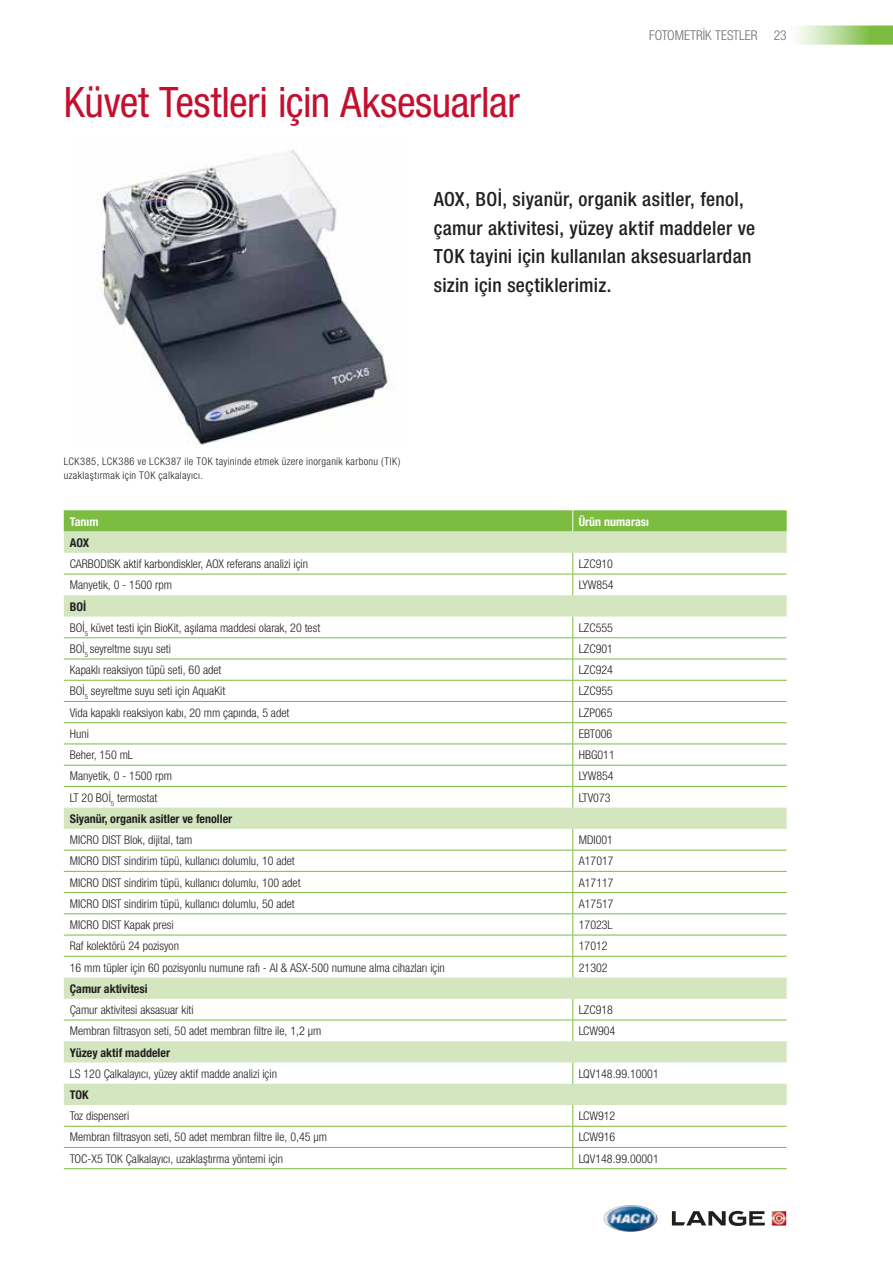
<style>
.page{position:relative;width:893px;height:1263px;background:#fff}
.page>*{position:absolute;margin:0;border:0;box-sizing:border-box;transform-origin:0 0}
._03_Headline_28_31_r{font:condensed 42px "HL Helvetica Neue";letter-spacing:-.01em;color:#c3102e}
._04_Intro_13_19_blac{font:500 condensed 19.5px/28.5px "HL Helvetica Neue";letter-spacing:.015em;color:#231f20}
.t1{font:300 condensed 13.5px "HL Helvetica Neue";color:#6c6d70}
.CAT_Order_Text{font:300 condensed 12px "HL Helvetica Neue";color:#231f20}
.CAT_Order_Header_CAT{font:700 condensed 12px "HL Helvetica Neue";color:#231f20}
.CAT_Order_Header_CAT-2{font:700 condensed 12px "HL Helvetica Neue";color:#fff}
._28_Footnote{font:300 condensed 10.5px/13.5px "HL Helvetica Neue";letter-spacing:.035em;color:#231f20}
</style>
<div class="page">
<img style="left:772px;top:1211px;width:14px;height:14px">
<img style="left:604px;top:1205px;width:53px;height:27px">
<svg style="left:672px;top:1210px;width:93px;height:16px"></svg>
<svg style="left:797px;top:26px;width:96px;height:19px;background:#b0d78e"></svg>
<svg style="left:64px;top:531px;width:723px;height:574px"></svg>
<div style="left:64px;top:510px;width:723px;height:21px;background:#7bbc41"></div>
<hr style="left:64px;top:574px;width:509px;height:1px;background:#7bbc41">
<hr style="left:573px;top:574px;width:214px;height:1px;background:#7bbc41">
<hr style="left:64px;top:637px;width:509px;height:1px;background:#7bbc41">
<hr style="left:573px;top:637px;width:214px;height:1px;background:#7bbc41">
<hr style="left:64px;top:659px;width:509px;height:1px;background:#7bbc41">
<hr style="left:573px;top:659px;width:214px;height:1px;background:#7bbc41">
<hr style="left:64px;top:680px;width:509px;height:1px;background:#7bbc41">
<hr style="left:573px;top:680px;width:214px;height:1px;background:#7bbc41">
<hr style="left:64px;top:701px;width:509px;height:1px;background:#7bbc41">
<hr style="left:573px;top:701px;width:214px;height:1px;background:#7bbc41">
<hr style="left:64px;top:722px;width:509px;height:1px;background:#7bbc41">
<hr style="left:573px;top:722px;width:214px;height:1px;background:#7bbc41">
<hr style="left:64px;top:743px;width:509px;height:1px;background:#7bbc41">
<hr style="left:573px;top:743px;width:214px;height:1px;background:#7bbc41">
<hr style="left:64px;top:765px;width:509px;height:1px;background:#7bbc41">
<hr style="left:573px;top:765px;width:214px;height:1px;background:#7bbc41">
<hr style="left:64px;top:786px;width:509px;height:1px;background:#7bbc41">
<hr style="left:573px;top:786px;width:214px;height:1px;background:#7bbc41">
<hr style="left:64px;top:850px;width:509px;height:1px;background:#7bbc41">
<hr style="left:573px;top:850px;width:214px;height:1px;background:#7bbc41">
<hr style="left:64px;top:871px;width:509px;height:1px;background:#7bbc41">
<hr style="left:573px;top:871px;width:214px;height:1px;background:#7bbc41">
<hr style="left:64px;top:892px;width:509px;height:1px;background:#7bbc41">
<hr style="left:573px;top:892px;width:214px;height:1px;background:#7bbc41">
<hr style="left:64px;top:913px;width:509px;height:1px;background:#7bbc41">
<hr style="left:573px;top:913px;width:214px;height:1px;background:#7bbc41">
<hr style="left:64px;top:935px;width:509px;height:1px;background:#7bbc41">
<hr style="left:573px;top:935px;width:214px;height:1px;background:#7bbc41">
<hr style="left:64px;top:956px;width:509px;height:1px;background:#7bbc41">
<hr style="left:573px;top:956px;width:214px;height:1px;background:#7bbc41">
<hr style="left:64px;top:1020px;width:509px;height:1px;background:#7bbc41">
<hr style="left:573px;top:1020px;width:214px;height:1px;background:#7bbc41">
<hr style="left:64px;top:1126px;width:509px;height:1px;background:#7bbc41">
<hr style="left:573px;top:1126px;width:214px;height:1px;background:#7bbc41">
<hr style="left:64px;top:1147px;width:509px;height:1px;background:#7bbc41">
<hr style="left:573px;top:1147px;width:214px;height:1px;background:#7bbc41">
<hr style="left:64px;top:1168px;width:509px;height:1px;background:#7bbc41">
<hr style="left:573px;top:1168px;width:214px;height:1px;background:#7bbc41">
<svg style="left:572px;top:553px;width:1px;height:42px"></svg>
<svg style="left:572px;top:616px;width:1px;height:192px"></svg>
<svg style="left:572px;top:829px;width:1px;height:148px"></svg>
<svg style="left:572px;top:999px;width:1px;height:42px"></svg>
<svg style="left:572px;top:1062px;width:1px;height:22px"></svg>
<svg style="left:572px;top:1105px;width:1px;height:63px"></svg>
<img style="left:97px;top:150px;width:297px;height:296px">
<p class="_03_Headline_28_31_r" style="left:64px;top:78px;width:457px">Küvet Testleri için Aksesuarlar</p>
<p class="t1" style="left:649px;top:27px;width:139px">FOTOMETRİK TESTLER 23</p>
<p class="_04_Intro_13_19_blac" style="left:434px;top:185px;width:323px">AOX, BOİ, siyanür, organik asitler, fenol, çamur aktivitesi, yüzey aktif maddeler ve TOK tayini için kullanılan aksesuarlardan sizin için seçtiklerimiz.</p>
<p class="_28_Footnote" style="left:64px;top:455px;width:338px">LCK385, LCK386 ve LCK387 ile TOK tayininde etmek üzere inorganik karbonu (TIK) uzaklaştırmak için TOK çalkalayıcı.</p>
<p class="CAT_Order_Header_CAT-2" style="left:70px;top:514px;width:30px">Tanım</p>
<p class="CAT_Order_Header_CAT-2" style="left:579px;top:514px;width:72px">Ürün numarası</p>
<p class="CAT_Order_Header_CAT" style="left:70px;top:535px;width:21px">AOX</p>
<p class="CAT_Order_Text" style="left:70px;top:557px;width:240px">CARBODISK aktif karbondiskler, AOX referans analizi için</p>
<p class="CAT_Order_Text" style="left:579px;top:557px;width:36px">LZC910</p>
<p class="CAT_Order_Text" style="left:70px;top:578px;width:104px">Manyetik, 0 - 1500 rpm</p>
<p class="CAT_Order_Text" style="left:579px;top:578px;width:36px">LYW854</p>
<p class="CAT_Order_Header_CAT" style="left:70px;top:599px;width:18px">BOİ</p>
<p class="CAT_Order_Text" style="left:70px;top:620px;width:252px">BOİ<sub>5</sub> küvet testi için BioKit, aşılama maddesi olarak, 20 test</p>
<p class="CAT_Order_Text" style="left:579px;top:620px;width:36px">LZC555</p>
<p class="CAT_Order_Text" style="left:70px;top:642px;width:103px">BOİ<sub>5</sub> seyreltme suyu seti</p>
<p class="CAT_Order_Text" style="left:579px;top:642px;width:36px">LZC901</p>
<p class="CAT_Order_Text" style="left:70px;top:663px;width:153px">Kapaklı reaksiyon tüpü seti, 60 adet</p>
<p class="CAT_Order_Text" style="left:579px;top:663px;width:36px">LZC924</p>
<p class="CAT_Order_Text" style="left:70px;top:684px;width:157px">BOİ<sub>5</sub> seyreltme suyu seti için AquaKit</p>
<p class="CAT_Order_Text" style="left:579px;top:684px;width:36px">LZC955</p>
<p class="CAT_Order_Text" style="left:70px;top:705px;width:221px">Vida kapaklı reaksiyon kabı, 20 mm çapında, 5 adet</p>
<p class="CAT_Order_Text" style="left:579px;top:705px;width:35px">LZP065</p>
<p class="CAT_Order_Text" style="left:70px;top:727px;width:21px">Huni</p>
<p class="CAT_Order_Text" style="left:579px;top:727px;width:35px">EBT006</p>
<p class="CAT_Order_Text" style="left:70px;top:748px;width:65px">Beher, 150 mL</p>
<p class="CAT_Order_Text" style="left:579px;top:748px;width:37px">HBG011</p>
<p class="CAT_Order_Text" style="left:70px;top:769px;width:104px">Manyetik, 0 - 1500 rpm</p>
<p class="CAT_Order_Text" style="left:579px;top:769px;width:36px">LYW854</p>
<p class="CAT_Order_Text" style="left:70px;top:790px;width:89px">LT 20 BOİ<sub>5</sub> termostat</p>
<p class="CAT_Order_Text" style="left:579px;top:790px;width:33px">LTV073</p>
<p class="CAT_Order_Header_CAT" style="left:70px;top:811px;width:164px">Siyanür, organik asitler ve fenoller</p>
<p class="CAT_Order_Text" style="left:70px;top:833px;width:124px">MICRO DIST Blok, dijital, tam</p>
<p class="CAT_Order_Text" style="left:579px;top:833px;width:36px">MDI001</p>
<p class="CAT_Order_Text" style="left:70px;top:854px;width:227px">MICRO DIST sindirim tüpü, kullanıcı dolumlu, 10 adet</p>
<p class="CAT_Order_Text" style="left:579px;top:854px;width:36px">A17017</p>
<p class="CAT_Order_Text" style="left:70px;top:875px;width:232px">MICRO DIST sindirim tüpü, kullanıcı dolumlu, 100 adet</p>
<p class="CAT_Order_Text" style="left:579px;top:875px;width:36px">A17117</p>
<p class="CAT_Order_Text" style="left:70px;top:896px;width:227px">MICRO DIST sindirim tüpü, kullanıcı dolumlu, 50 adet</p>
<p class="CAT_Order_Text" style="left:579px;top:896px;width:36px">A17517</p>
<p class="CAT_Order_Text" style="left:70px;top:918px;width:105px">MICRO DIST Kapak presi</p>
<p class="CAT_Order_Text" style="left:579px;top:918px;width:35px">17023L</p>
<p class="CAT_Order_Text" style="left:70px;top:939px;width:111px">Raf kolektörü 24 pozisyon</p>
<p class="CAT_Order_Text" style="left:579px;top:939px;width:30px">17012</p>
<p class="CAT_Order_Text" style="left:70px;top:960px;width:377px">16 mm tüpler için 60 pozisyonlu numune rafı - AI &amp; ASX-500 numune alma cihazları için</p>
<p class="CAT_Order_Text" style="left:579px;top:960px;width:30px">21302</p>
<p class="CAT_Order_Header_CAT" style="left:70px;top:981px;width:79px">Çamur aktivitesi</p>
<p class="CAT_Order_Text" style="left:70px;top:1003px;width:125px">Çamur aktivitesi aksasuar kiti</p>
<p class="CAT_Order_Text" style="left:579px;top:1003px;width:36px">LZC918</p>
<p class="CAT_Order_Text" style="left:70px;top:1024px;width:253px">Membran filtrasyon seti, 50 adet membran filtre ile, 1,2 μm</p>
<p class="CAT_Order_Text" style="left:579px;top:1024px;width:38px">LCW904</p>
<p class="CAT_Order_Header_CAT" style="left:70px;top:1045px;width:102px">Yüzey aktif maddeler</p>
<p class="CAT_Order_Text" style="left:70px;top:1066px;width:209px">LS 120 Çalkalayıcı, yüzey aktif madde analizi için</p>
<p class="CAT_Order_Text" style="left:579px;top:1066px;width:81px">LQV148.99.10001</p>
<p class="CAT_Order_Header_CAT" style="left:70px;top:1087px;width:20px">TOK</p>
<p class="CAT_Order_Text" style="left:70px;top:1109px;width:61px">Toz dispenseri</p>
<p class="CAT_Order_Text" style="left:579px;top:1109px;width:38px">LCW912</p>
<p class="CAT_Order_Text" style="left:70px;top:1130px;width:259px">Membran filtrasyon seti, 50 adet membran filtre ile, 0,45 μm</p>
<p class="CAT_Order_Text" style="left:579px;top:1130px;width:38px">LCW916</p>
<p class="CAT_Order_Text" style="left:70px;top:1151px;width:215px">TOC-X5 TOK Çalkalayıcı, uzaklaştırma yöntemi için</p>
<p class="CAT_Order_Text" style="left:579px;top:1151px;width:81px">LQV148.99.00001</p>
</div>
